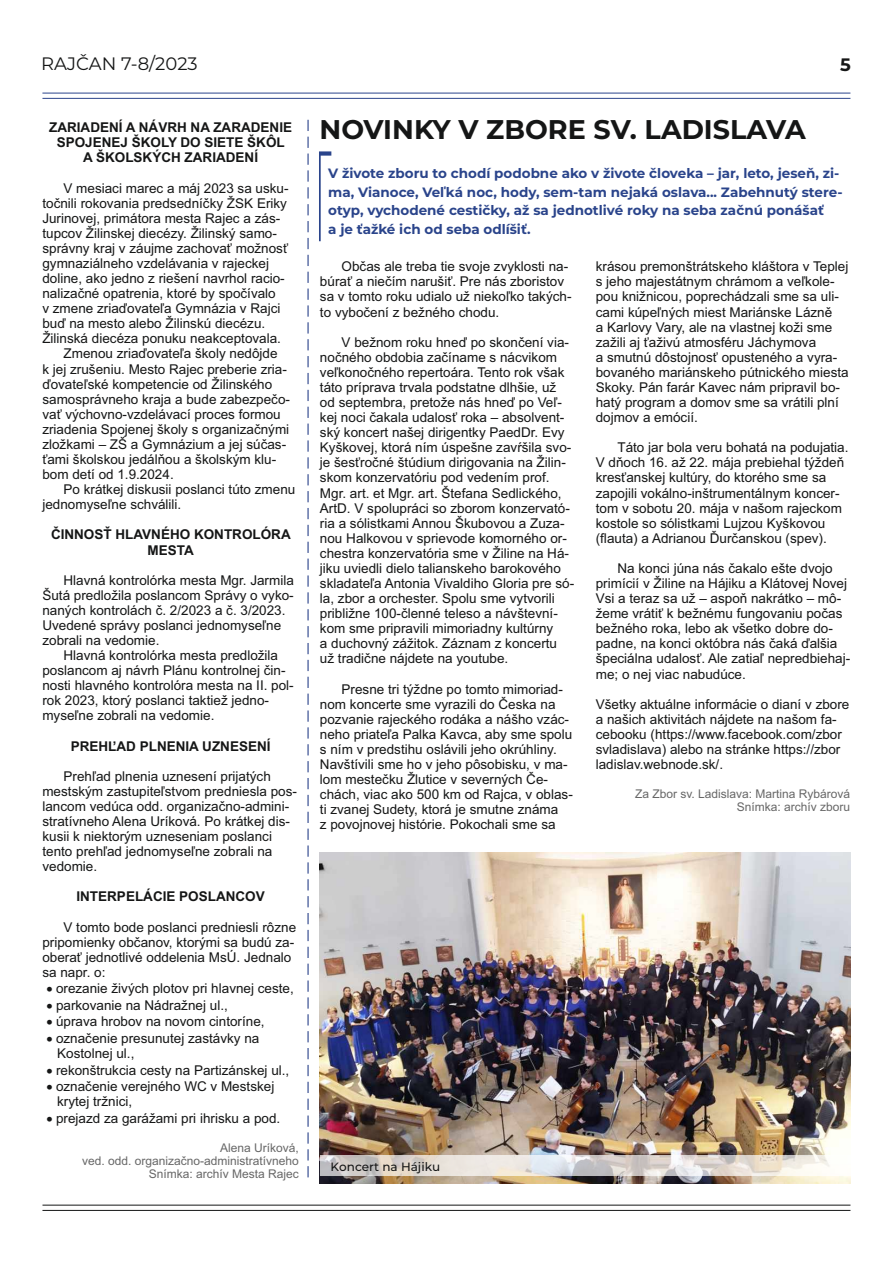
<style>
.page{position:relative;width:893px;height:1263px;background:#fff}
.page>*{position:absolute;margin:0;border:0;box-sizing:border-box;transform-origin:0 0}
.t1{font:700 27px "Montserrat";color:#151616}
.t2{font:18px "Montserrat";color:#151616}
.t3{font:700 18px "Montserrat";color:#151616}
.t4{font:13.5px/15.1px "Arial";color:#151616}
.t5{font:700 13.5px/18.6px "Montserrat";color:#2a448b}
.t6{font:700 13.5px/15.1px "Arial";color:#151616;text-align:center}
.t7{font:12px/13.4px "Arial";color:#676767;text-align:right}
.t8{font:500 12px "Montserrat";color:#151616}
</style>
<div class="page">
<hr style="left:42px;top:93px;width:808px;height:1px;background:#2a448b">
<hr style="left:42px;top:98px;width:808px;height:1px;background:#2a448b">
<hr style="left:42px;top:1210px;width:808px;height:1px;background:#151616">
<hr style="left:42px;top:1205px;width:808px;height:1px;background:#151616">
<svg style="left:319px;top:151px;width:12px;height:90px"></svg>
<svg style="left:307px;top:120px;width:2px;height:1058px"></svg>
<img style="left:320px;top:853px;width:530px;height:330px">
<div style="left:320px;top:1155px;width:534px;height:20px;background:#fff;opacity:.7"></div>
<h2 class="t2" style="left:41px;top:53px;width:158px">RAJČAN 7-8/2023</h2>
<h2 class="t3" style="left:840px;top:53px;width:12px">5</h2>
<p class="t6" style="left:49px;top:121px;width:244px">ZARIADENÍ A NÁVRH NA ZARADENIE<br>SPOJENEJ ŠKOLY DO SIETE ŠKÔL<br>A ŠKOLSKÝCH ZARIADENÍ</p>
<p class="t4" style="left:64px;top:181px;width:227px">V mesiaci marec a máj 2023 sa usku-</p>
<p class="t4" style="left:42px;top:197px;width:246px">točnili rokovania predsedníčky ŽSK Eriky</p>
<p class="t4" style="left:42px;top:212px;width:239px">Jurinovej, primátora mesta Rajec a zás-</p>
<p class="t4" style="left:42px;top:227px;width:236px">tupcov Žilinskej diecézy. Žilinský samo-</p>
<p class="t4" style="left:42px;top:242px;width:247px">správny kraj v záujme zachovať možnosť</p>
<p class="t4" style="left:42px;top:257px;width:228px">gymnaziálneho vzdelávania v rajeckej</p>
<p class="t4" style="left:42px;top:272px;width:244px">doline, ako jedno z riešení navrhol racio-</p>
<p class="t4" style="left:42px;top:287px;width:235px">nalizačné opatrenia, ktoré by spočívalo</p>
<p class="t4" style="left:42px;top:302px;width:240px">v zmene zriaďovateľa Gymnázia v Rajci</p>
<p class="t4" style="left:42px;top:317px;width:224px">buď na mesto alebo Žilinskú diecézu.</p>
<p class="t4" style="left:42px;top:332px;width:240px">Žilinská diecéza ponuku neakceptovala.</p>
<p class="t4" style="left:64px;top:347px;width:216px">Zmenou zriaďovateľa školy nedôjde</p>
<p class="t4" style="left:42px;top:362px;width:246px">k jej zrušeniu. Mesto Rajec preberie zria-</p>
<p class="t4" style="left:42px;top:378px;width:231px">ďovateľské kompetencie od Žilinského</p>
<p class="t4" style="left:42px;top:393px;width:249px">samosprávneho kraja a bude zabezpečo-</p>
<p class="t4" style="left:42px;top:408px;width:240px">vať výchovno-vzdelávací proces formou</p>
<p class="t4" style="left:42px;top:423px;width:248px">zriadenia Spojenej školy s organizačnými</p>
<p class="t4" style="left:42px;top:438px;width:245px">zložkami – ZŠ a Gymnázium a jej súčas-</p>
<p class="t4" style="left:42px;top:453px;width:235px">ťami školskou jedálňou a školským klu-</p>
<p class="t4" style="left:42px;top:468px;width:133px">bom detí od 1.9.2024.</p>
<p class="t4" style="left:64px;top:483px;width:233px">Po krátkej diskusii poslanci túto zmenu</p>
<p class="t4" style="left:42px;top:498px;width:140px">jednomyseľne schválili.</p>
<p class="t6" style="left:51px;top:528px;width:241px">ČINNOSŤ HLAVNÉHO KONTROLÓRA<br>MESTA</p>
<p class="t4" style="left:42px;top:574px;width:253px;text-indent:21px">Hlavná kontrolórka mesta Mgr. Jarmila Šutá predložila poslancom Správy o vyko&shy;naných kontrolách č. 2/2023 a č. 3/2023.<br>Uvedené správy poslanci jednomyseľne zobrali na vedomie.</p>
<p class="t4" style="left:42px;top:649px;width:253px;text-indent:21px">Hlavná kontrolórka mesta predložila poslancom aj návrh Plánu kontrolnej čin&shy;nosti hlavného kontrolóra mesta na II. pol&shy;rok 2023, ktorý poslanci taktiež jedno&shy;myseľne zobrali na vedomie.</p>
<p class="t6" style="left:71px;top:739px;width:201px">PREHĽAD PLNENIA UZNESENÍ</p>
<p class="t4" style="left:42px;top:770px;width:256px;text-indent:21px">Prehľad plnenia uznesení prijatých mestským zastupiteľstvom predniesla pos&shy;lancom vedúca odd. organizačno-admini&shy;stratívneho Alena Uríková. Po krátkej dis&shy;kusii k niektorým uzneseniam poslanci tento prehľad jednomyseľne zobrali na vedomie.</p>
<p class="t6" style="left:76px;top:890px;width:190px">INTERPELÁCIE POSLANCOV</p>
<p class="t4" style="left:42px;top:920px;width:255px;text-indent:21px">V tomto bode poslanci predniesli rôzne pripomienky občanov, ktorými sa budú za&shy;oberať jednotlivé oddelenia MsÚ. Jednalo sa napr. o:</p>
<p class="t4" style="left:46px;top:982px;width:249px">• orezanie živých plotov pri hlavnej ceste,</p>
<p class="t4" style="left:46px;top:999px;width:183px">• parkovanie na Nádražnej ul.,</p>
<p class="t4" style="left:46px;top:1015px;width:220px">• úprava hrobov na novom cintoríne,</p>
<p class="t4" style="left:57px;top:1032px;width:204px;text-indent:-11px">• označenie presunutej zastávky na<br>Kostolnej ul.,</p>
<p class="t4" style="left:46px;top:1063px;width:244px">• rekonštrukcia cesty na Partizánskej ul.,</p>
<p class="t4" style="left:57px;top:1080px;width:219px;text-indent:-11px">• označenie verejného WC v Mestskej krytej tržnici,</p>
<p class="t4" style="left:46px;top:1112px;width:235px">• prejazd za garážami pri ihrisku a pod.</p>
<p class="t7" style="left:82px;top:1142px;width:218px">Alena Uríková,<br>ved. odd. organizačno-administratívneho<br>Snímka: archív Mesta Rajec</p>
<h1 class="t1" style="left:320px;top:113px;width:488px">NOVINKY V ZBORE SV. LADISLAVA</h1>
<p class="t5" style="left:328px;top:164px;width:516px">V živote zboru to chodí podobne ako v živote človeka – jar, leto, jeseň, zi&shy;ma, Vianoce, Veľká noc, hody, sem-tam nejaká oslava... Zabehnutý stere&shy;otyp, vychodené cestičky, až sa jednotlivé roky na seba začnú ponášať<br>a je ťažké ich od seba odlíšiť.</p>
<p class="t4" style="left:320px;top:260px;width:253px;text-indent:22px">Občas ale treba tie svoje zvyklosti na&shy;búrať a niečím narušiť. Pre nás zboristov sa v tomto roku udialo už niekoľko takých&shy;to vybočení z bežného chodu.</p>
<p class="t4" style="left:320px;top:336px;width:256px;text-indent:22px">V bežnom roku hneď po skončení via&shy;nočného obdobia začíname s nácvikom veľkonočného repertoára. Tento rok však táto príprava trvala podstatne dlhšie, už od septembra, pretože nás hneď po Veľ&shy;kej noci čakala udalosť roka – absolvent&shy;ský koncert našej dirigentky PaedDr. Evy Kyškovej, ktorá ním úspešne zavŕšila svo&shy;je šesťročné štúdium dirigovania na Žilin&shy;skom konzervatóriu pod vedením prof.<br>Mgr. art. et Mgr. art. Štefana Sedlického, ArtD. V spolupráci so zborom konzervató&shy;ria a sólistkami Annou Škubovou a Zuza&shy;nou Halkovou v sprievode komorného or&shy;chestra konzervatória sme v Žiline na Há&shy;jiku uviedli dielo talianskeho barokového skladateľa Antonia Vivaldiho Gloria pre só&shy;la, zbor a orchester. Spolu sme vytvorili približne 100-členné teleso a návštevní&shy;kom sme pripravili mimoriadny kultúrny<br>a duchovný zážitok. Záznam z koncertu už tradične nájdete na youtube.</p>
<p class="t4" style="left:320px;top:682px;width:254px;text-indent:22px">Presne tri týždne po tomto mimoriad&shy;nom koncerte sme vyrazili do Česka na pozvanie rajeckého rodáka a nášho vzác&shy;neho priateľa Palka Kavca, aby sme spolu s ním v predstihu oslávili jeho okrúhliny.<br>Navštívili sme ho v jeho pôsobisku, v ma&shy;lom mestečku Žlutice v severných Če&shy;chách, viac ako 500 km od Rajca, v oblas&shy;ti zvanej Sudety, ktorá je smutne známa<br>z povojnovej histórie. Pokochali sme sa</p>
<p class="t4" style="left:596px;top:260px;width:254px">krásou premonštrátskeho kláštora v Teplej s jeho majestátnym chrámom a veľkole&shy;pou knižnicou, poprechádzali sme sa uli&shy;cami kúpeľných miest Mariánske Lázně<br>a Karlovy Vary, ale na vlastnej koži sme zažili aj ťaživú atmosféru Jáchymova<br>a smutnú dôstojnosť opusteného a vyra&shy;bovaného mariánskeho pútnického miesta Skoky. Pán farár Kavec nám pripravil bo&shy;hatý program a domov sme sa vrátili plní dojmov a emócií.</p>
<p class="t4" style="left:596px;top:441px;width:254px;text-indent:22px">Táto jar bola veru bohatá na podujatia.<br>V dňoch 16. až 22. mája prebiehal týždeň kresťanskej kultúry, do ktorého sme sa zapojili vokálno-inštrumentálnym koncer&shy;tom v sobotu 20. mája v našom rajeckom kostole so sólistkami Lujzou Kyškovou (flauta) a Adrianou Ďurčanskou (spev).</p>
<p class="t4" style="left:596px;top:562px;width:256px;text-indent:22px">Na konci júna nás čakalo ešte dvojo primícií v Žiline na Hájiku a Klátovej Novej Vsi a teraz sa už – aspoň nakrátko – mô&shy;žeme vrátiť k bežnému fungovaniu počas bežného roka, lebo ak všetko dobre do&shy;padne, na konci októbra nás čaká ďalšia špeciálna udalosť. Ale zatiaľ nepredbiehaj&shy;me; o nej viac nabudúce.</p>
<p class="t4" style="left:596px;top:698px;width:255px">Všetky aktuálne informácie o dianí v zbore a našich aktivitách nájdete na našom fa&shy;cebooku (https://www.facebook.com/zbor svladislava) alebo na stránke https://zbor ladislav.webnode.sk/.</p>
<p class="t7" style="left:635px;top:788px;width:217px">Za Zbor sv. Ladislava: Martina Rybárová<br>Snímka: archív zboru</p>
<p class="t8" style="left:331px;top:1159px;width:111px">Koncert na Hájiku</p>
</div>
